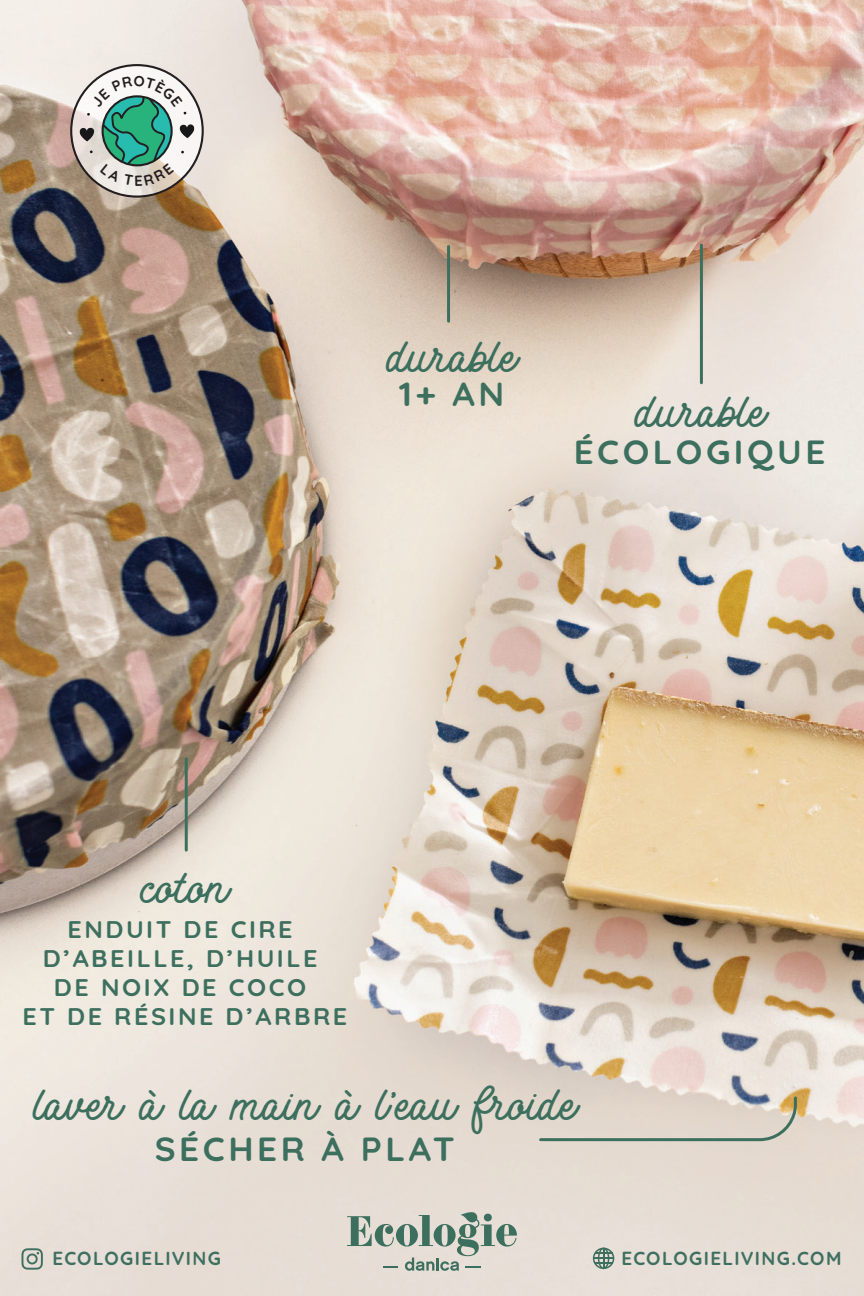
<style>
.page{position:relative;width:864px;height:1296px;background:#fff}
.page>*{position:absolute;margin:0;border:0;box-sizing:border-box;transform-origin:0 0}
.t1{font:700 43.5px "Motherline";color:#3d6f5f;scale:1.05 1}
.t2{font:700 33.3px "Quicksand";letter-spacing:.1em;color:#3d6f5f;scale:1.05 1}
.t3{font:700 24px/28.8px "Quicksand";letter-spacing:.1em;color:#3d6f5f;text-align:center;scale:1.05 1}
.t4{font:700 18.9px "Quicksand";letter-spacing:.07em;color:#3e6f60}
</style>
<div class="page">
<img style="left:0;top:0;width:864px;height:1296px">
<hr style="left:185px;top:759px;width:3px;height:91px;background:#3d6f5f">
<svg style="left:538px;top:1095px;width:260px;height:48px;background:#d3cdc1"></svg>
<hr style="left:447px;top:247px;width:3px;height:74px;background:#3d6f5f">
<hr style="left:700px;top:245px;width:3px;height:138px;background:#3d6f5f">
<svg style="left:347px;top:1211px;width:170px;height:60px;background:#bac1b6"></svg>
<svg style="left:21px;top:1248px;width:22px;height:22px"></svg>
<svg style="left:593px;top:1248px;width:21px;height:21px"></svg>
<svg style="left:71px;top:65px;width:132px;height:132px"></svg>
<svg style="left:80px;top:76px;width:114px;height:110px"></svg>
<h1 class="t1" style="left:386px;top:322px;width:125px">durable</h1>
<h2 class="t2" style="left:399px;top:367px;width:102px">1+ AN</h2>
<h1 class="t1" style="left:635px;top:377px;width:125px">durable</h1>
<h2 class="t2" style="left:574px;top:425px;width:241px">ÉCOLOGIQUE</h2>
<h1 class="t1" style="left:140px;top:854px;width:85px">coton</h1>
<p class="t3" style="left:22px;top:913px;width:311px">ENDUIT DE CIRE<br>D’ABEILLE, D’HUILE<br>DE NOIX DE COCO<br>ET DE RÉSINE D’ARBRE</p>
<h1 class="t1" style="left:33px;top:1070px;width:519px">laver à la main à l'eau froide</h1>
<h2 class="t2" style="left:155px;top:1122px;width:287px">SÉCHER À PLAT</h2>
<p class="t4" style="left:53px;top:1243px;width:170px">ECOLOGIELIVING</p>
<p class="t4" style="left:621px;top:1243px;width:222px">ECOLOGIELIVING.COM</p>
</div>
